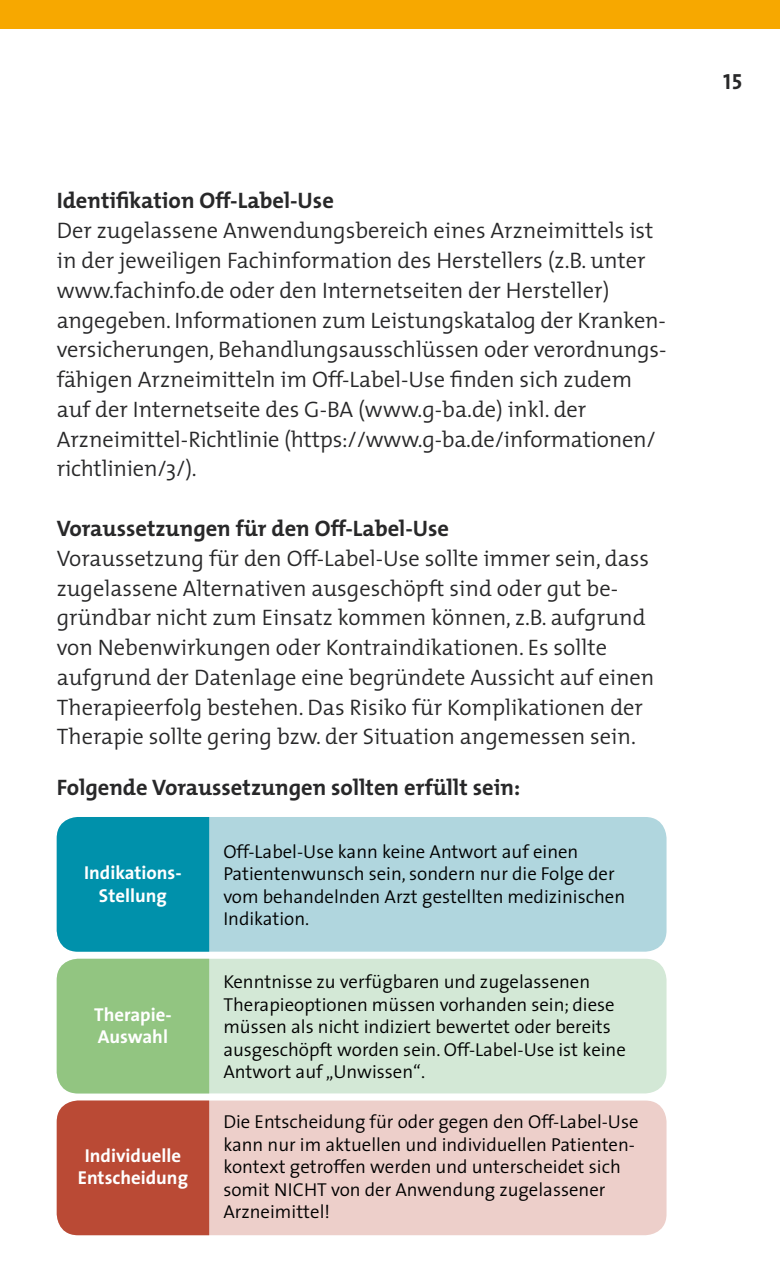
<style>
.page{position:relative;width:780px;height:1276px;background:#fff}
.page>*{position:absolute;margin:0;border:0;box-sizing:border-box;transform-origin:0 0}
.t1{font:300 22.5px/29.8px "The Mix";color:#282829}
.t2{font:700 22.5px "The Mix";color:#282829}
.t3{font:22px "The Sans Bold Caps";color:#282829}
.t4{font:300 18.75px/22.5px "The Sans";color:#000}
.t5{font:700 18.75px/22.5px "The Sans";color:#fff;text-align:center}
</style>
<div class="page">
<div style="left:57px;top:817px;width:609px;height:134px;background:#b0d6de;border-radius:21px"></div>
<div style="left:57px;top:817px;width:152px;height:134px;background:#0091ab"></div>
<div style="left:57px;top:958px;width:609px;height:135px;background:#d3e8d6;border-radius:21px"></div>
<div style="left:57px;top:958px;width:152px;height:135px;background:#92c581"></div>
<div style="left:57px;top:1100px;width:609px;height:135px;background:#edcfca;border-radius:21px"></div>
<div style="left:57px;top:1100px;width:152px;height:135px;background:#ba4a35"></div>
<div style="left:0;top:0;width:780px;height:28px;background:#f7a800"></div>
<p class="t2" style="left:57px;top:182px;width:279px">Identifikation Off-Label-Use</p>
<p class="t1" style="left:57px;top:215px;width:611px">Der zugelassene Anwendungsbereich eines Arzneimittels ist in der jeweiligen Fachinformation des Herstellers (z.B. unter www.fachinfo.de oder den Internetseiten der Hersteller) angegeben. Informationen zum Leistungskatalog der Kranken&shy;versicherungen, Behandlungsausschlüssen oder verordnungs&shy;fähigen Arzneimitteln im Off-Label-Use finden sich zudem auf der Internetseite des G-BA (www.g-ba.de) inkl. der Arzneimittel-Richtlinie (https://www.g-ba.de/informationen/ richtlinien/3/).</p>
<p class="t2" style="left:57px;top:509px;width:394px">Voraussetzungen für den Off-Label-Use</p>
<p class="t1" style="left:57px;top:542px;width:599px">Voraussetzung für den Off-Label-Use sollte immer sein, dass zugelassene Alternativen ausgeschöpft sind oder gut be&shy;gründbar nicht zum Einsatz kommen können, z.B. aufgrund von Nebenwirkungen oder Kontraindikationen. Es sollte aufgrund der Datenlage eine begründete Aussicht auf einen Therapieerfolg bestehen. Das Risiko für Komplikationen der Therapie sollte gering bzw. der Situation angemessen sein.</p>
<p class="t2" style="left:57px;top:768px;width:465px">Folgende Voraussetzungen sollten erfüllt sein:</p>
<p class="t5" style="left:84px;top:861px;width:99px">Indikations-<br>Stellung</p>
<p class="t5" style="left:94px;top:1003px;width:79px;text-align:left">Therapie-<br>Auswahl</p>
<p class="t5" style="left:78px;top:1144px;width:112px">Individuelle<br>Entscheidung</p>
<p class="t4" style="left:223px;top:839px;width:403px">Off-Label-Use kann keine Antwort auf einen Patientenwunsch sein, sondern nur die Folge der vom behandelnden Arzt gestellten medizinischen Indikation.</p>
<p class="t4" style="left:223px;top:970px;width:404px">Kenntnisse zu verfügbaren und zugelassenen Therapieoptionen müssen vorhanden sein; diese müssen als nicht indiziert bewertet oder bereits ausgeschöpft worden sein. Off-Label-Use ist keine Antwort auf „Unwissen“.</p>
<p class="t4" style="left:223px;top:1110px;width:416px">Die Entscheidung für oder gegen den Off-Label-Use kann nur im aktuellen und individuellen Patienten&shy;kontext getroffen werden und unterscheidet sich somit NICHT von der Anwendung zugelassener Arzneimittel!</p>
<p class="t3" style="left:723px;top:63px;width:21px">15</p>
</div>
